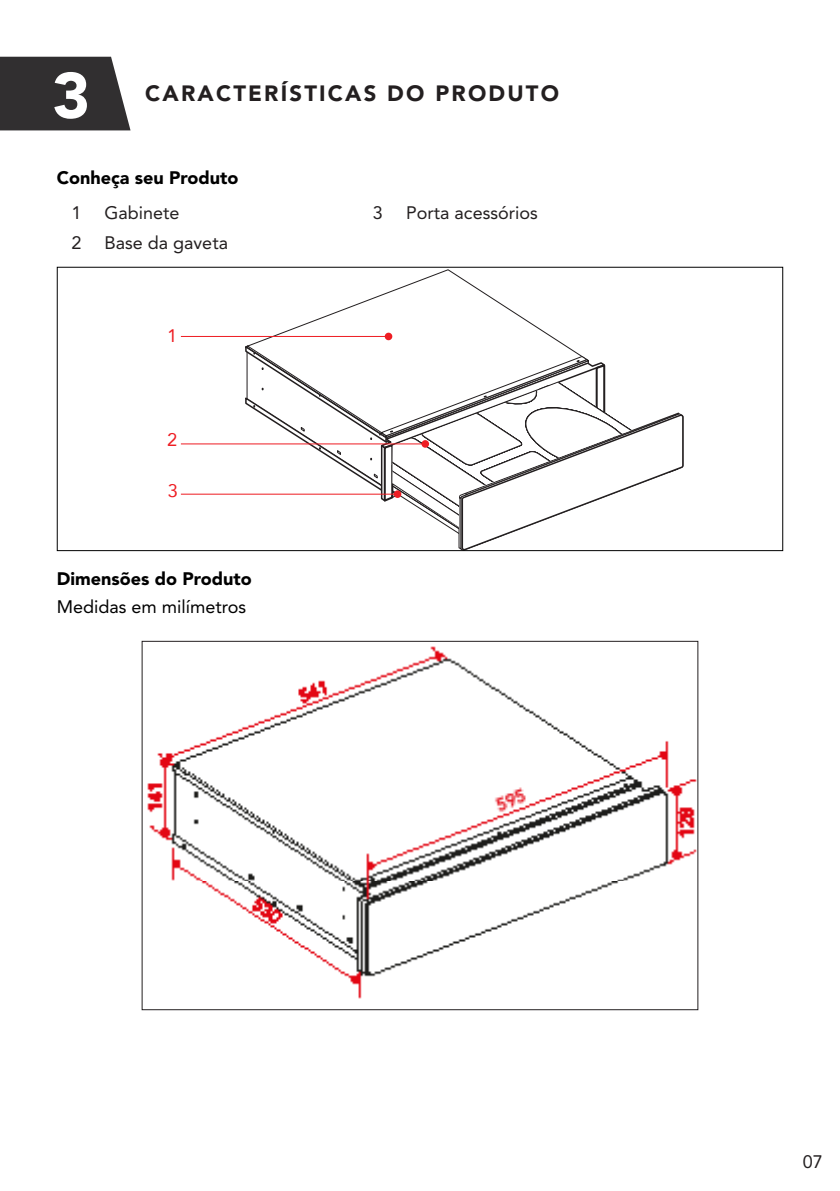
<style>
.page{position:relative;width:840px;height:1191px;background:#fff}
.page>*{position:absolute;margin:0;border:0;box-sizing:border-box;transform-origin:0 0}
.titulo_numerador{font:900 64px "Avenir LT Std";color:#fff}
.titulo{font:900 22px "Avenir LT Std";letter-spacing:.1em;color:#231f20}
.t1{font:18.2px "Avenir";color:#ee1d23}
.corpo_texto{font:18px "Avenir LT Std";color:#231f20}
.titulo_texto{font:900 18px "Avenir LT Std";color:#000}
.corpo_texto-2{font:18px "Avenir LT Std";color:#000}
</style>
<div class="page">
<svg style="left:0;top:57px;width:130px;height:73px;background:#3e3d3d"></svg>
<svg style="left:252px;top:269px;width:312px;height:75px"></svg>
<hr style="left:181px;top:336px;width:207px;height:1px;background:#ee1d23">
<div style="left:384px;top:333px;width:8px;height:7px;background:#ee1d23;border-radius:50%"></div>
<hr style="left:181px;top:493px;width:216px;height:1px;background:#ee1d23">
<svg style="left:244px;top:344px;width:440px;height:205px"></svg>
<hr style="left:181px;top:443px;width:244px;height:1px;background:#ee1d23">
<div style="left:421px;top:440px;width:8px;height:8px;background:#ee1d23;border-radius:50%"></div>
<img style="left:147px;top:646px;width:549px;height:353px">
<p class="titulo_numerador" style="left:52px;top:57px;width:39px">3</p>
<p class="titulo" style="left:145px;top:80px;width:415px">CARACTERÍSTICAS DO PRODUTO</p>
<p class="titulo_texto" style="left:57px;top:167px;width:183px">Conheça seu Produto</p>
<p class="corpo_texto" style="left:72px;top:202px;width:12px">1</p>
<p class="corpo_texto" style="left:104px;top:202px;width:77px">Gabinete</p>
<p class="corpo_texto" style="left:372px;top:202px;width:12px">3</p>
<p class="corpo_texto" style="left:406px;top:202px;width:133px">Porta acessórios</p>
<p class="corpo_texto" style="left:72px;top:232px;width:12px">2</p>
<p class="corpo_texto" style="left:104px;top:232px;width:125px">Base da gaveta</p>
<p class="t1" style="left:167px;top:321px;width:12px">1</p>
<p class="t1" style="left:167px;top:425px;width:12px">2</p>
<p class="t1" style="left:168px;top:476px;width:12px">3</p>
<p class="titulo_texto" style="left:57px;top:568px;width:196px">Dimensões do Produto</p>
<p class="corpo_texto-2" style="left:57px;top:596px;width:191px">Medidas em milímetros</p>
<p class="corpo_texto" style="left:802px;top:1151px;width:22px">07</p>
</div>
